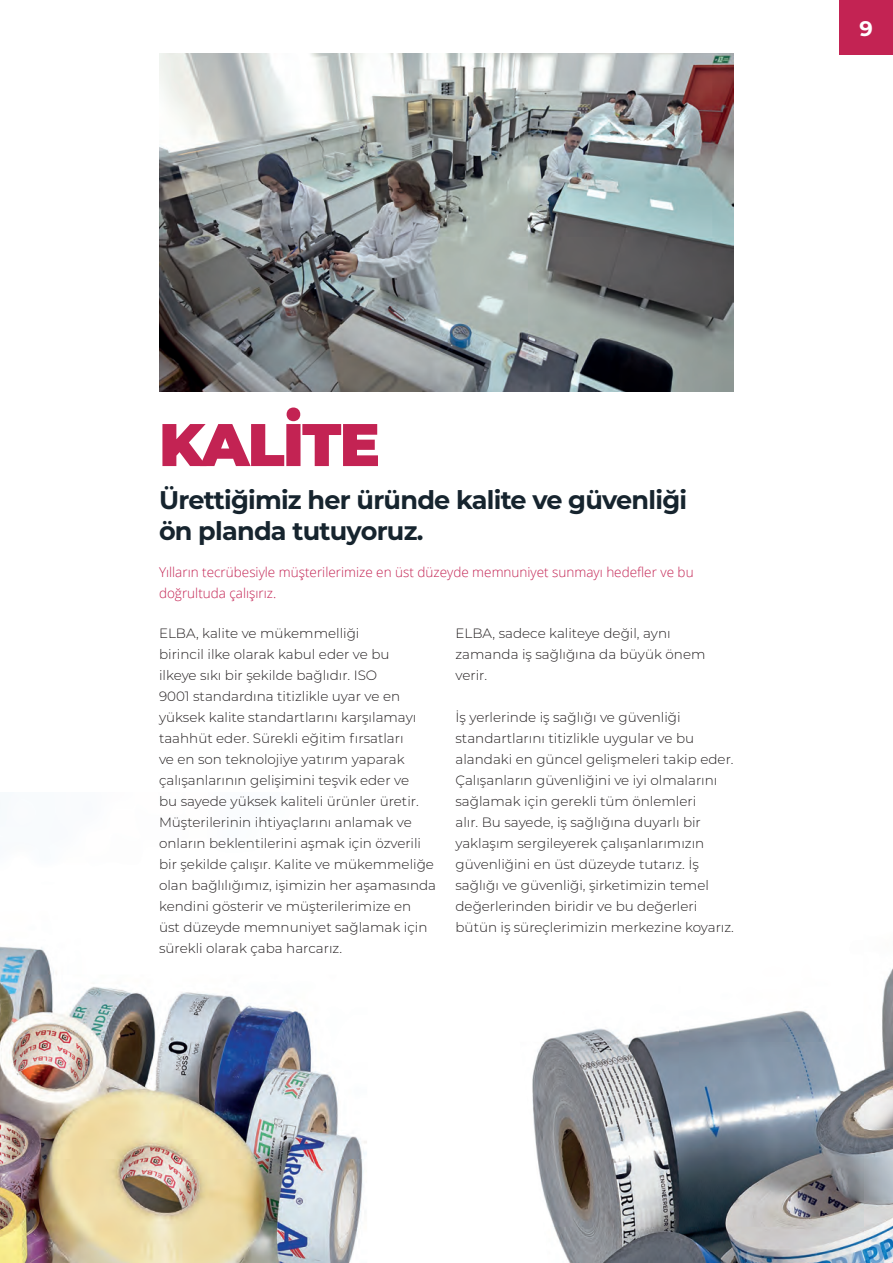
<style>
.page{position:relative;width:893px;height:1263px;background:#fff}
.page>*{position:absolute;margin:0;border:0;box-sizing:border-box;transform-origin:0 0}
.t1{font:900 60px "Montserrat";letter-spacing:-.03em;color:#c32353}
.t2{font:700 25.5px/30.6px "Montserrat";letter-spacing:-.03em;color:#16242e}
.t3{font:700 21px "Montserrat";color:#fff}
.t4{font:300 13.5px/21px "Montserrat";color:#231f20}
.t5{font:300 13.5px/21px "Open Sans";color:#c32353}
</style>
<div class="page">
<img style="left:159px;top:54px;width:574px;height:338px">
<img style="left:532px;top:970px;width:360px;height:292px">
<img style="left:0;top:946px;width:367px;height:316px">
<div style="left:839px;top:0;width:53px;height:55px;background:#c32353"></div>
<h3 class="t3" style="left:859px;top:13px;width:15px">9</h3>
<h1 class="t1" style="left:159px;top:399px;width:222px">KALITE</h1>
<h2 class="t2" style="left:159px;top:483px;width:529px">Ürettiğimiz her üründe kalite ve güvenliği ön planda tutuyoruz.</h2>
<p class="t5" style="left:159px;top:561px;width:536px">Yılların tecrübesiyle müşterilerimize en üst düzeyde memnuniyet sunmayı hedefler ve bu doğrultuda çalışırız.</p>
<p class="t4" style="left:159px;top:622px;width:278px">ELBA, kalite ve mükemmelliği<br>birincil ilke olarak kabul eder ve bu<br>ilkeye sıkı bir şekilde bağlıdır. ISO<br>9001 standardına titizlikle uyar ve en yüksek kalite standartlarını karşılamayı taahhüt eder. Sürekli eğitim fırsatları<br>ve en son teknolojiye yatırım yaparak çalışanlarının gelişimini teşvik eder ve<br>bu sayede yüksek kaliteli ürünler üretir.<br>Müşterilerinin ihtiyaçlarını anlamak ve onların beklentilerini aşmak için özverili bir şekilde çalışır. Kalite ve mükemmeliğe olan bağlılığımız, işimizin her aşamasında kendini gösterir ve müşterilerimize en<br>üst düzeyde memnuniyet sağlamak için sürekli olarak çaba harcarız.</p>
<p class="t4" style="left:455px;top:622px;width:251px">ELBA, sadece kaliteye değil, aynı zamanda iş sağlığına da büyük önem verir.</p>
<p class="t4" style="left:455px;top:706px;width:280px">İş yerlerinde iş sağlığı ve güvenliği standartlarını titizlikle uygular ve bu alandaki en güncel gelişmeleri takip eder.<br>Çalışanların güvenliğini ve iyi olmalarını sağlamak için gerekli tüm önlemleri<br>alır. Bu sayede, iş sağlığına duyarlı bir yaklaşım sergileyerek çalışanlarımızın güvenliğini en üst düzeyde tutarız. İş sağlığı ve güvenliği, şirketimizin temel değerlerinden biridir ve bu değerleri bütün iş süreçlerimizin merkezine koyarız.</p>
</div>
